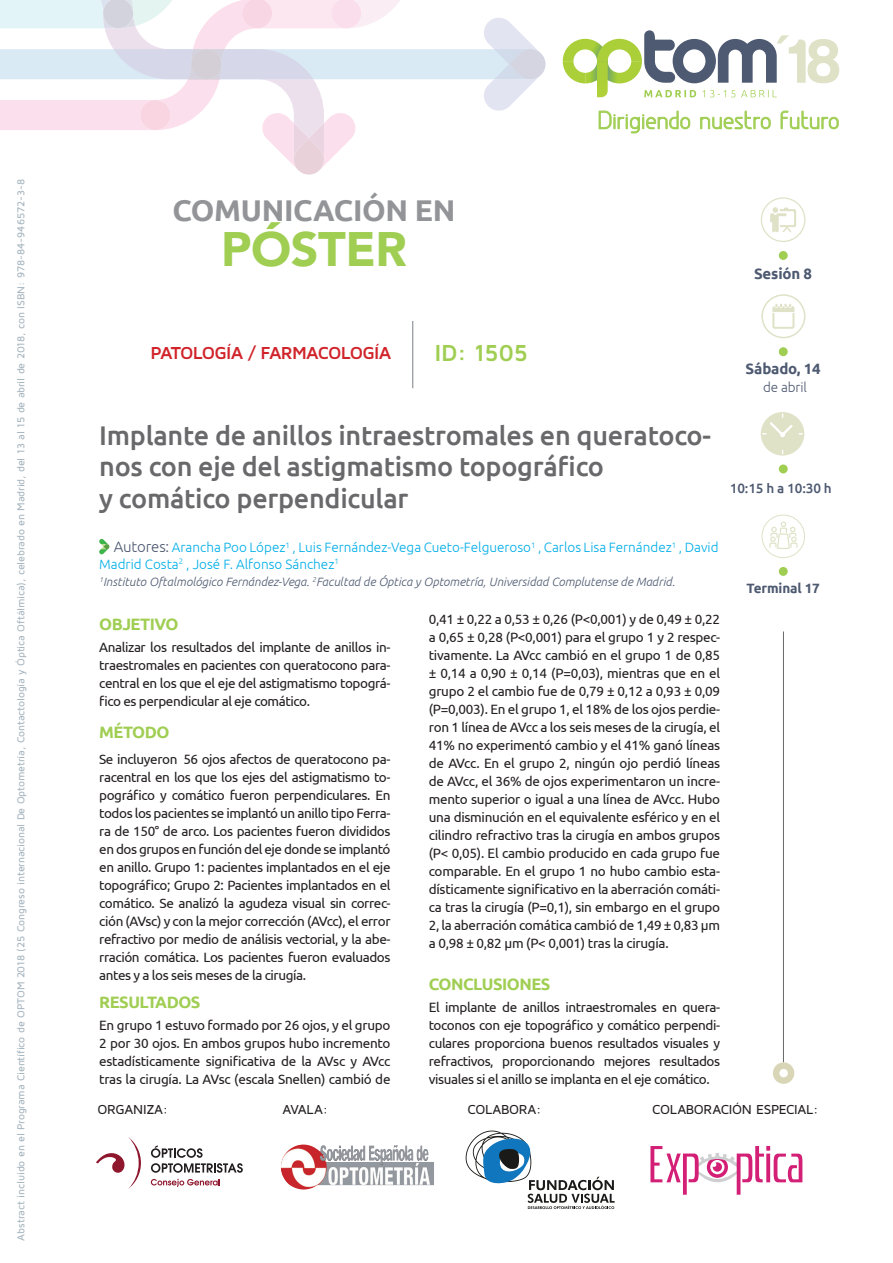
<style>
.page{position:relative;width:893px;height:1263px;background:#fff}
.page>*{position:absolute;margin:0;border:0;box-sizing:border-box;transform-origin:0 0}
.t1{font:900 48.3px "Avenir";letter-spacing:-.01em;color:#a0ce53}
.t2{font:700 30px "Ubuntu";color:#929497}
.t3{font:500 27px/31.5px "Ubuntu";letter-spacing:-.01em;color:#69696c}
.t4{font:700 24px "Maven Pro";letter-spacing:-.02em;color:#a0ce53}
.t5{font:23.4px "Greyscale Basic";color:#a0ce53}
.t6{font:700 18px "Maven Pro";letter-spacing:-.05em;color:#d1232a}
.t7{font:700 16.5px "Ubuntu";letter-spacing:-.03em;color:#a0ce53}
.t8{font:700 15px "Ubuntu";letter-spacing:-.01em;color:#4e5a71}
.t9{font:13.5px/18px "Ubuntu";letter-spacing:-.03em;color:#231f20;text-align:justify}
.t10{font:300 13.5px/16.5px "Ubuntu";color:#00aee8}
.t11{font:500 13.5px "Maven Pro";letter-spacing:-.025em;color:#231f20}
.t12{font:500 13.5px "Ubuntu";letter-spacing:-.01em;color:#4e5a71}
.t13{font:700 13.5px "Ubuntu";letter-spacing:-.01em;color:#4e5a71}
.t14{font:300 13.5px "Ubuntu";letter-spacing:-.01em;color:#4e5a71}
.t15{font:italic 300 12px "Ubuntu";color:#4e5a71}
.t16{font:500 10.5px "Maven Pro";letter-spacing:-.015em;color:#a5b4be}
.s1{font-size:15px;color:#4e5a71}
</style>
<div class="page">
<svg style="left:563px;top:30px;width:276px;height:67px"></svg>
<svg style="left:599px;top:111px;width:91px;height:22px"></svg>
<svg style="left:700px;top:111px;width:71px;height:18px"></svg>
<svg style="left:781px;top:111px;width:58px;height:18px"></svg>
<svg style="left:0;top:0;width:545px;height:175px"></svg>
<div style="left:761px;top:294px;width:44px;height:44px;border:2px solid #dfe2c7;border-radius:50%"></div>
<div style="left:779px;top:347px;width:9px;height:9px;background:#a0ce53;border-radius:50%"></div>
<div style="left:779px;top:251px;width:9px;height:9px;background:#a0ce53;border-radius:50%"></div>
<svg style="left:772px;top:304px;width:22px;height:25px"></svg>
<div style="left:779px;top:567px;width:9px;height:9px;background:#a0ce53;border-radius:50%"></div>
<div style="left:762px;top:515px;width:43px;height:43px;border:1px solid #dfe2c7;border-radius:50%"></div>
<svg style="left:769px;top:521px;width:28px;height:28px"></svg>
<div style="left:779px;top:464px;width:9px;height:9px;background:#a0ce53;border-radius:50%"></div>
<svg style="left:761px;top:412px;width:43px;height:44px"></svg>
<hr style="left:783px;top:631px;width:1px;height:431px;background:#69696c">
<svg style="left:761px;top:197px;width:44px;height:45px"></svg>
<div style="left:773px;top:1062px;width:21px;height:22px;background:#d9d6b7;border-radius:50%"></div>
<div style="left:779px;top:1069px;width:9px;height:8px;background:#fff;border-radius:50%"></div>
<hr style="left:412px;top:321px;width:1px;height:67px;background:#7a8086">
<svg style="left:151px;top:1145px;width:92px;height:28px"></svg>
<svg style="left:151px;top:1179px;width:69px;height:8px"></svg>
<svg style="left:96px;top:1137px;width:45px;height:52px"></svg>
<img style="left:281px;top:1144px;width:153px;height:46px">
<svg style="left:466px;top:1130px;width:149px;height:79px"></svg>
<svg style="left:650px;top:1146px;width:152px;height:49px"></svg>
<svg style="left:99px;top:539px;width:10px;height:15px"></svg>
<p class="t16" style="left:14px;top:1240px;width:1063px;rotate:-90deg">ABSTRACT INCLUIDO EN EL PROGRAMA CIENTÍFICO DE OPTOM 2018 (25 CONGRESO INTERNACIONAL DE OPTOMETRÍA, CONTACTOLOGÍA Y ÓPTICA OFTÁLMICA), CELEBRADO EN MADRID, DEL 13 AL 15 DE ABRIL DE 2018, CON ISBN: 978-84-946572-3-8</p>
<h2 class="t2" style="left:172px;top:192px;width:20px">comunicaci</h2>
<h2 class="t2" style="left:362px;top:192px;width:95px">ón EN</h2>
<h1 class="t1" style="left:221px;top:208px;width:187px">PÓSTER</h1>
<h3 class="t6" style="left:150px;top:341px;width:243px">PATOLOGÍA / FARMACOLOGÍA</h3>
<h3 class="t4" style="left:434px;top:338px;width:95px">ID: 1505</h3>
<h3 class="t5" style="left:597px;top:106px;width:244px">Dirigiendo nuestro futuro</h3>
<p class="t8" style="left:754px;top:264px;width:60px">Sesión 8</p>
<p class="t8" style="left:745px;top:360px;width:77px">Sábado, 14</p>
<p class="t14" style="left:763px;top:379px;width:45px">de abril</p>
<h3 class="t3" style="left:99px;top:419px;width:613px">Implante de anillos intraestromales en queratoco&shy;nos con eje del astigmatismo topográfico<br>y comático perpendicular</h3>
<p class="t10" style="left:99px;top:539px;width:621px;text-indent:15px"><span class="s1">Autores:</span> Arancha Poo López<sup>1</sup> , Luis Fernández-Vega Cueto-Felgueroso<sup>1</sup> , Carlos Lisa Fernández<sup>1</sup> , David<br>Madrid Costa<sup>2</sup> , José F. Alfonso Sánchez<sup>1</sup></p>
<p class="t15" style="left:99px;top:575px;width:577px"><sup>1</sup>Instituto Oftalmológico Fernández-Vega. <sup>2</sup>Facultad de Óptica y Optometría, Universidad Complutense de Madrid.</p>
<p class="t7" style="left:99px;top:614px;width:81px">OBJETIVO</p>
<p class="t9" style="left:99px;top:638px;width:293px">Analizar los resultados del implante de anillos in&shy;traestromales en pacientes con queratocono para&shy;central en los que el eje del astigmatismo topográ&shy;fico es perpendicular al eje comático.</p>
<p class="t7" style="left:99px;top:722px;width:72px">MÉTODO</p>
<p class="t9" style="left:99px;top:750px;width:293px">Se incluyeron 56 ojos afectos de queratocono pa&shy;racentral en los que los ejes del astigmatismo to&shy;pográfico y comático fueron perpendiculares. En todos los pacientes se implantó un anillo tipo Ferra&shy;ra de 150° de arco. Los pacientes fueron divididos en dos grupos en función del eje donde se implantó en anillo. Grupo 1: pacientes implantados en el eje topográfico; Grupo 2: Pacientes implantados en el comático. Se analizó la agudeza visual sin correc&shy;ción (AVsc) y con la mejor corrección (AVcc), el error refractivo por medio de análisis vectorial, y la abe&shy;rración comática. Los pacientes fueron evaluados antes y a los seis meses de la cirugía.</p>
<p class="t7" style="left:99px;top:992px;width:103px">RESULTADOS</p>
<p class="t9" style="left:99px;top:1016px;width:293px">En grupo 1 estuvo formado por 26 ojos, y el grupo 2 por 30 ojos. En ambos grupos hubo incremento estadísticamente significativa de la AVsc y AVcc tras la cirugía. La AVsc (escala Snellen) cambió de</p>
<p class="t9" style="left:429px;top:610px;width:293px">0,41 ± 0,22 a 0,53 ± 0,26 (P&lt;0,001) y de 0,49 ± 0,22 a 0,65 ± 0,28 (P&lt;0,001) para el grupo 1 y 2 respec&shy;tivamente. La AVcc cambió en el grupo 1 de 0,85 ± 0,14 a 0,90 ± 0,14 (P=0,03), mientras que en el grupo 2 el cambio fue de 0,79 ± 0,12 a 0,93 ± 0,09 (P=0,003). En el grupo 1, el 18% de los ojos perdie&shy;ron 1 línea de AVcc a los seis meses de la cirugía, el 41% no experimentó cambio y el 41% ganó líneas de AVcc. En el grupo 2, ningún ojo perdió líneas de AVcc, el 36% de ojos experimentaron un incre&shy;mento superior o igual a una línea de AVcc. Hubo una disminución en el equivalente esférico y en el cilindro refractivo tras la cirugía en ambos grupos (P&lt; 0,05). El cambio producido en cada grupo fue comparable. En el grupo 1 no hubo cambio esta&shy;dísticamente significativo en la aberración comáti&shy;ca tras la cirugía (P=0,1), sin embargo en el grupo 2, la aberración comática cambió de 1,49 ± 0,83 μm a 0,98 ± 0,82 μm (P&lt; 0,001) tras la cirugía.</p>
<p class="t7" style="left:429px;top:974px;width:123px">CONCLUSIONES</p>
<p class="t9" style="left:429px;top:998px;width:293px">El implante de anillos intraestromales en quera&shy;toconos con eje topográfico y comático perpendi&shy;culares proporciona buenos resultados visuales y refractivos, proporcionando mejores resultados visuales si el anillo se implanta en el eje comático.</p>
<p class="t12" style="left:730px;top:479px;width:103px">10:15 h a 10:30 h</p>
<p class="t13" style="left:747px;top:580px;width:75px">Terminal 17</p>
<p class="t11" style="left:98px;top:1101px;width:72px">ORGANIZA:</p>
<p class="t11" style="left:282px;top:1101px;width:47px">AVALA:</p>
<p class="t11" style="left:467px;top:1101px;width:76px">COLABORA:</p>
<p class="t11" style="left:652px;top:1101px;width:10px">COLABORACIÓN</p>
<p class="t11" style="left:756px;top:1101px;width:38px">ESPECIAL</p>
<p class="t11" style="left:813px;top:1101px;width:7px">:</p>
</div>
